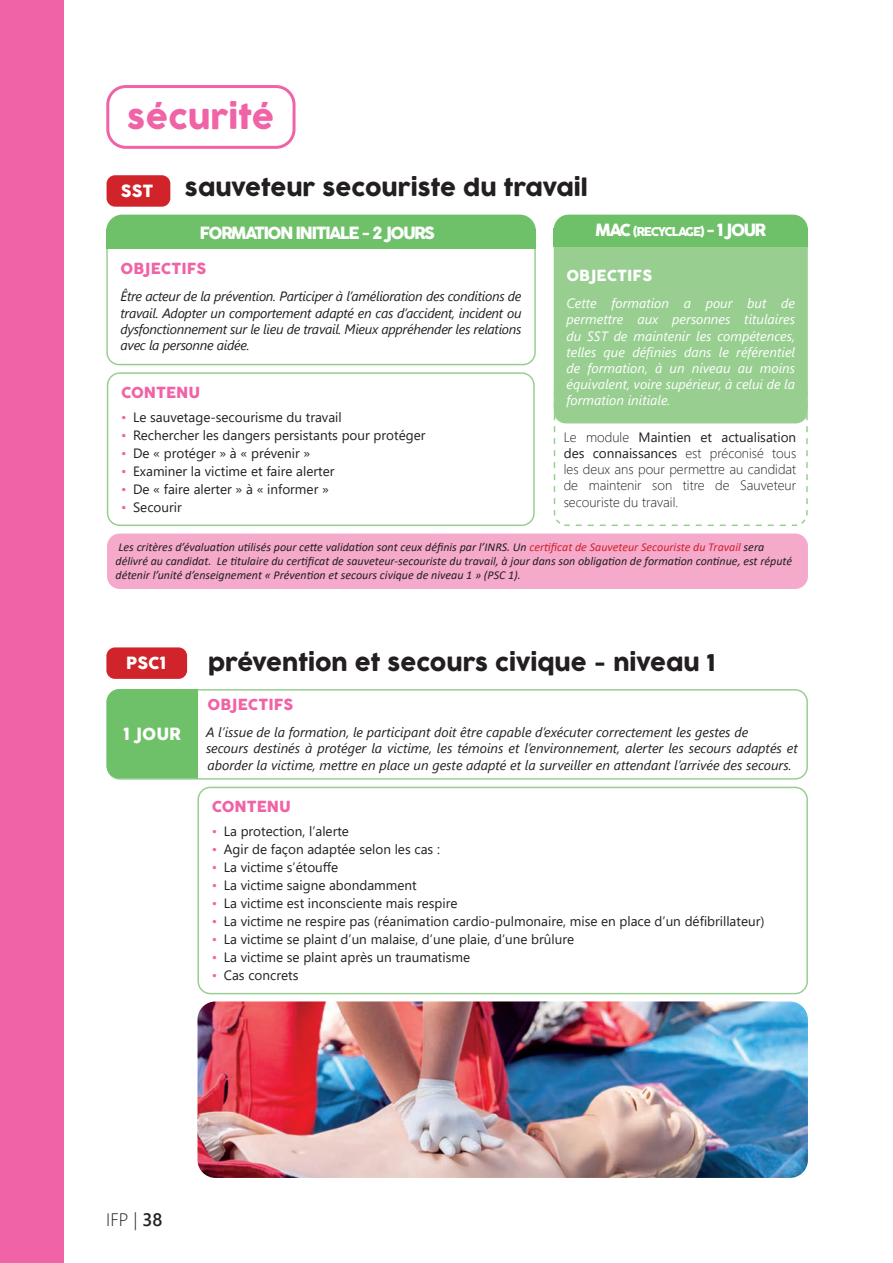
<style>
.page{position:relative;width:893px;height:1263px;background:#fff}
.page>*{position:absolute;margin:0;border:0;box-sizing:border-box;transform-origin:0 0}
.t1{font:31.5px "COCOGOOSE";color:#f063a6}
.t2{font:22.5px "COCOGOOSE";color:#231f20}
.t3{font:300 18px "Segoe UI";color:#231f20}
.t4{font:16.5px "COCOGOOSE";letter-spacing:-.1em;color:#fff}
.t5{font:15px "COCOGOOSE";color:#f063a6}
.t6{font:15px "COCOGOOSE";color:#fff}
.t7{font:13.5px "Segoe UI";color:#231f20}
.t8{font:italic 13.5px/16.4px "Segoe UI";color:#231f20;text-align:justify}
.t9{font:italic 13.5px/16.2px "Segoe UI";color:#fff;text-align:justify}
.t10{font:300 13.5px/16.2px "Segoe UI";color:#231f20;text-align:justify}
.t11{font:italic 12px/14px "Calibri";color:#231f20}
.t12{font:12px "COCOGOOSE";letter-spacing:-.1em;color:#fff}
.s1{font-size:16.5px}
.s2{color:#f063a6}
.s3{color:#d1232a}
.s4{font-weight:400}
.s5{font-weight:600}
</style>
<div class="page">
<div style="left:106px;top:85px;width:190px;height:64px;border:3px solid #f063a6;border-radius:18px"></div>
<svg style="left:553px;top:379px;width:255px;height:147px"></svg>
<div style="left:107px;top:175px;width:63px;height:32px;background:#d1232a;border-radius:9px"></div>
<div style="left:106px;top:225px;width:430px;height:140px;border:2px solid #98cf91;border-radius:12px"></div>
<div style="left:106px;top:215px;width:430px;height:31px;background:#6ec169;border-radius:16px"></div>
<div style="left:106px;top:229px;width:430px;height:20px;background:#6ec169"></div>
<div style="left:554px;top:233px;width:254px;height:190px;background:#98cf91;border-radius:12px"></div>
<div style="left:554px;top:215px;width:254px;height:29px;background:#6ec169;border-radius:15px"></div>
<div style="left:554px;top:228px;width:254px;height:18px;background:#6ec169"></div>
<div style="left:107px;top:372px;width:428px;height:154px;border:2px solid #98cf91;border-radius:12px"></div>
<div style="left:107px;top:533px;width:701px;height:56px;background:#f5a9cb;border-radius:13px"></div>
<div style="left:107px;top:689px;width:701px;height:91px;border:2px solid #98cf91;border-radius:12px"></div>
<div style="left:106px;top:689px;width:93px;height:90px;background:#6ec169"></div>
<div style="left:197px;top:787px;width:611px;height:207px;border:2px solid #98cf91;border-radius:12px"></div>
<div style="left:106px;top:647px;width:81px;height:32px;background:#d1232a;border-radius:9px"></div>
<img style="left:197px;top:1001px;width:611px;height:177px">
<div style="left:0;top:0;width:64px;height:1263px;background:#f063a6"></div>
<h1 class="t1" style="left:127px;top:93px;width:148px">sécurité</h1>
<p class="t4" style="left:121px;top:178px;width:34px">SST</p>
<h2 class="t2" style="left:185px;top:171px;width:404px">sauveteur secouriste du travail</h2>
<p class="t4" style="left:200px;top:220px;width:237px">FORMATION INITIALE - 2 JOURS</p>
<p class="t12" style="left:595px;top:223px;width:172px"><span class="s1">MAC</span> (RECYCLAGE) <span class="s1">- 1 JOUR</span></p>
<p class="t5" style="left:121px;top:258px;width:87px">OBJECTIFS</p>
<p class="t8" style="left:121px;top:286px;width:402px">Être acteur de la prévention. Participer à l’amélioration des conditions de travail. Adopter un comportement adapté en cas d’accident, incident ou dysfonctionnement sur le lieu de travail. Mieux appréhender les relations avec la personne aidée.</p>
<p class="t6" style="left:566px;top:264px;width:87px">OBJECTIFS</p>
<p class="t9" style="left:566px;top:293px;width:230px">Cette formation a pour but de permettre aux personnes titulaires du SST de maintenir les compétences, telles que définies dans le référentiel de formation, à un niveau au moins équivalent, voire supérieur, à celui de la formation initiale.</p>
<p class="t5" style="left:121px;top:381px;width:81px">CONTENU</p>
<p class="t7" style="left:121px;top:404px;width:222px"><span class="s2">•</span> Le sauvetage-secourisme du travail</p>
<p class="t7" style="left:121px;top:422px;width:306px"><span class="s2">•</span> Rechercher les dangers persistants pour protéger</p>
<p class="t7" style="left:121px;top:440px;width:191px"><span class="s2">•</span> De « protéger » à « prévenir »</p>
<p class="t7" style="left:121px;top:458px;width:215px"><span class="s2">•</span> Examiner la victime et faire alerter</p>
<p class="t7" style="left:121px;top:476px;width:209px"><span class="s2">•</span> De « faire alerter » à « informer »</p>
<p class="t7" style="left:121px;top:494px;width:62px"><span class="s2">•</span> Secourir</p>
<p class="t11" style="left:115px;top:540px;width:678px">Les critères d’évaluation utilisés pour cette validation sont ceux définis par l’INRS. Un <span class="s3">certificat de Sauveteur Secouriste du Travail</span> sera délivré au candidat. Le titulaire du certificat de sauveteur-secouriste du travail, à jour dans son obligation de formation continue, est réputé détenir l’unité d’enseignement « Prévention et secours civique de niveau 1 » (PSC 1).</p>
<p class="t10" style="left:564px;top:428px;width:234px">Le module <span class="s4">Maintien et actualisation des connaissances</span> est préconisé tous les deux ans pour permettre au candidat de maintenir son titre de Sauveteur secouriste du travail.</p>
<p class="t4" style="left:126px;top:650px;width:41px">PSC1</p>
<p class="t4" style="left:124px;top:721px;width:59px">1 JOUR</p>
<h2 class="t2" style="left:208px;top:646px;width:509px">prévention et secours civique - niveau 1</h2>
<p class="t5" style="left:208px;top:693px;width:87px">OBJECTIFS</p>
<p class="t8" style="left:206px;top:722px;width:593px;text-align:left">A l’issue de la formation, le participant doit être capable d’exécuter correctement les gestes de<br>secours destinés à protéger la victime, les témoins et l’environnement, alerter les secours adaptés et aborder la victime, mettre en place un geste adapté et la surveiller en attendant l’arrivée des secours.</p>
<p class="t5" style="left:212px;top:795px;width:81px">CONTENU</p>
<p class="t7" style="left:212px;top:818px;width:139px"><span class="s2">•</span> La protection, l’alerte</p>
<p class="t7" style="left:212px;top:836px;width:230px"><span class="s2">•</span> Agir de façon adaptée selon les cas :</p>
<p class="t7" style="left:212px;top:854px;width:128px"><span class="s2">•</span> La victime s’étouffe</p>
<p class="t7" style="left:212px;top:872px;width:207px"><span class="s2">•</span> La victime saigne abondamment</p>
<p class="t7" style="left:212px;top:890px;width:247px"><span class="s2">•</span> La victime est inconsciente mais respire</p>
<p class="t7" style="left:212px;top:908px;width:554px"><span class="s2">•</span> La victime ne respire pas (réanimation cardio-pulmonaire, mise en place d’un défibrillateur)</p>
<p class="t7" style="left:212px;top:926px;width:364px"><span class="s2">•</span> La victime se plaint d’un malaise, d’une plaie, d’une brûlure</p>
<p class="t7" style="left:212px;top:944px;width:260px"><span class="s2">•</span> La victime se plaint après un traumatisme</p>
<p class="t7" style="left:212px;top:962px;width:88px"><span class="s2">•</span> Cas concrets</p>
<h3 class="t3" style="left:106px;top:1203px;width:58px">IFP | <span class="s5">38</span></h3>
</div>
